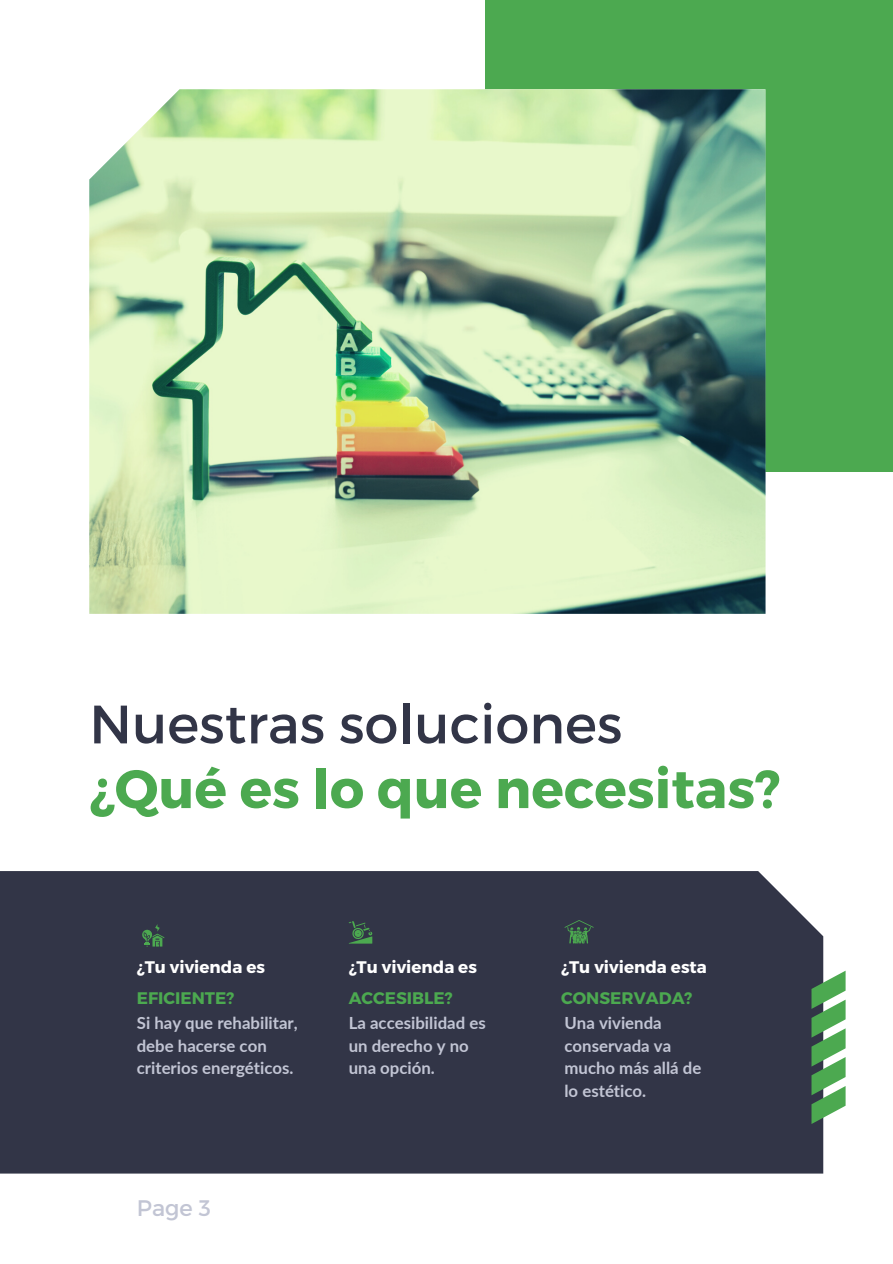
<style>
.page{position:relative;width:893px;height:1264px;background:#fff}
.page>*{position:absolute;margin:0;border:0;box-sizing:border-box;transform-origin:0 0}
.t1{font:700 54px "Montserrat";color:#4ca950}
.t2{font:54px "Montserrat";color:#323547}
.t3{font:22.5px "Montserrat";color:#c2c5d4}
.t4{font:700 16.8px/22.5px "Lato";color:#c2c5d4}
.t5{font:700 16.8px "Montserrat";color:#fff}
.t6{font:700 16.8px "Montserrat";color:#4ca950}
</style>
<div class="page">
<div style="left:485px;top:0;width:407px;height:471px;background:#4ca950"></div>
<img style="left:89px;top:89px;width:676px;height:525px">
<div style="left:0;top:871px;width:823px;height:302px;background:#323547"></div>
<svg style="left:811px;top:970px;width:34px;height:153px"></svg>
<svg style="left:142px;top:924px;width:22px;height:22px"></svg>
<svg style="left:349px;top:921px;width:23px;height:22px"></svg>
<svg style="left:564px;top:920px;width:29px;height:23px"></svg>
<h1 class="t2" style="left:89px;top:689px;width:534px">Nuestras soluciones</h1>
<h1 class="t1" style="left:89px;top:753px;width:692px">¿Qué es lo que necesitas?</h1>
<p class="t5" style="left:137px;top:955px;width:130px">¿Tu vivienda es</p>
<p class="t6" style="left:137px;top:987px;width:99px">EFICIENTE?</p>
<p class="t5" style="left:349px;top:955px;width:130px">¿Tu vivienda es</p>
<p class="t6" style="left:349px;top:987px;width:106px">ACCESIBLE?</p>
<p class="t5" style="left:561px;top:955px;width:147px">¿Tu vivienda esta</p>
<p class="t6" style="left:561px;top:987px;width:133px">CONSERVADA?</p>
<p class="t4" style="left:137px;top:1011px;width:162px">Si hay que rehabilitar, debe hacerse con criterios energéticos.</p>
<p class="t4" style="left:349px;top:1011px;width:138px">La accesibilidad es un derecho y no una opción.</p>
<p class="t4" style="left:564px;top:1011px;width:138px">Una vivienda conservada va mucho más allá de lo estético.</p>
<h2 class="t3" style="left:137px;top:1193px;width:75px">Page 3</h2>
</div>
